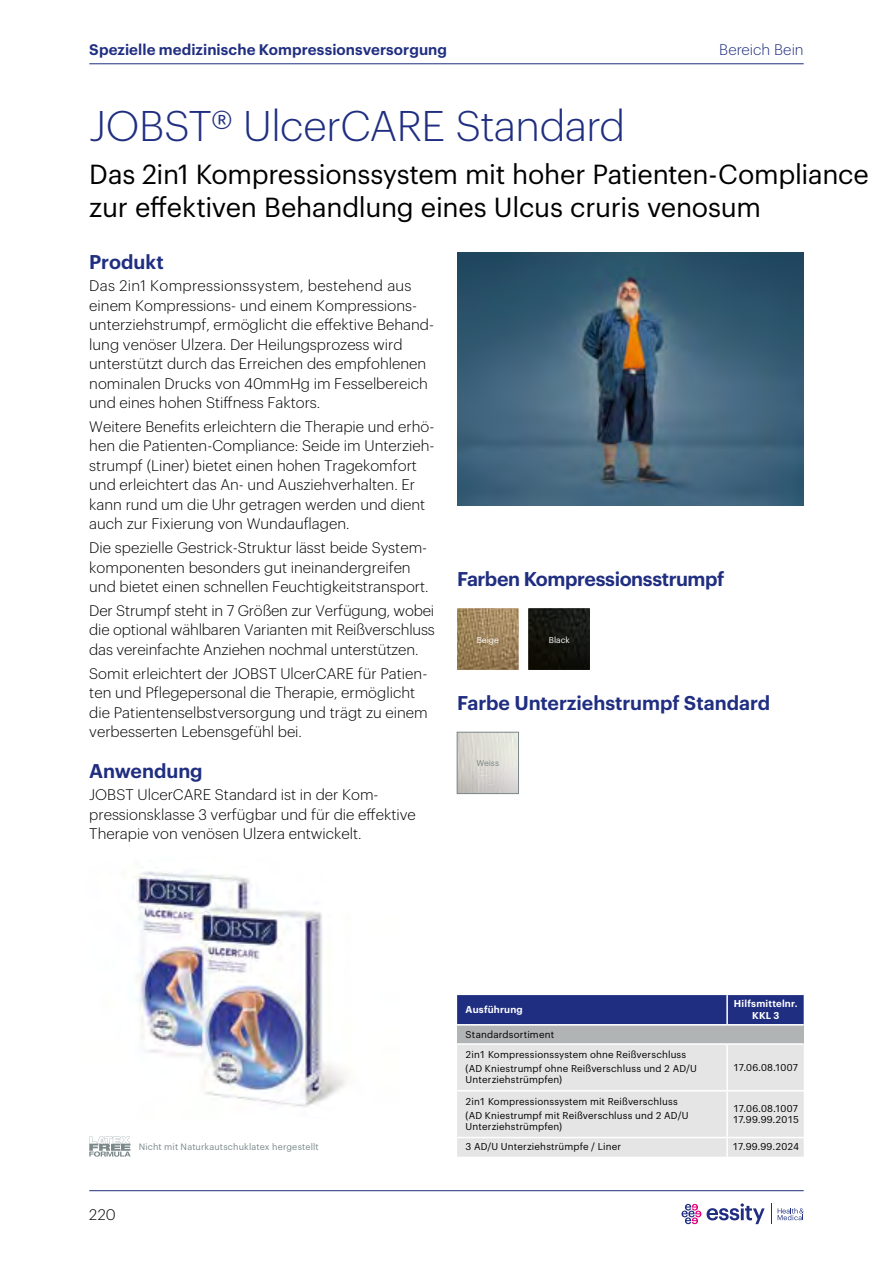
<style>
.page{position:relative;width:893px;height:1263px;background:#fff}
.page>*{position:absolute;margin:0;border:0;box-sizing:border-box;transform-origin:0 0}
.t1{font:300 42px "Graphik";letter-spacing:-.01em;color:#202e81}
.Product___Subheadline{font:27px/33px "Graphik";letter-spacing:-.01em;color:#000}
.Product___Subline_1{font:600 19.5px "Graphik";letter-spacing:-.01em;color:#202e81}
.Product___Copy{font:300 15px/19.5px "Graphik";color:#000}
.Header___LeftPage{font:600 15px "Graphik";letter-spacing:.005em;color:#202e81}
.Header___LeftPage-2{font:300 15px "Graphik";letter-spacing:.005em;color:#202e81}
.Table___Copy_Left{font:9.75px/11.2px "Graphik";letter-spacing:.015em;color:#000}
.Table___Copy_Center___mother{font:9.75px/11.2px "Graphik";letter-spacing:.01em;color:#000}
.Table___Head_Center{font:600 9.75px "Graphik";letter-spacing:.02em;color:#fff}
.Table___Head_Left{font:600 9.75px "Graphik";letter-spacing:.02em;color:#fff}
.Footer___Latex_Info{font:9px "Graphik";letter-spacing:.015em;color:#7b888a}
._7pt_-_Footnotes{font:8.4px "Graphik";color:#fff}
._7pt_-_Footnotes-2{font:8.4px "Graphik";color:#7b888a}
</style>
<div class="page">
<img style="left:457px;top:253px;width:347px;height:252px">
<img style="left:457px;top:608px;width:61px;height:62px">
<img style="left:459px;top:734px;width:58px;height:58px">
<div style="left:457px;top:732px;width:62px;height:62px;border:1px solid #7b888a"></div>
<img style="left:528px;top:608px;width:62px;height:62px">
<hr style="left:89px;top:63px;width:715px;height:1px;background:#202e81">
<hr style="left:89px;top:1190px;width:715px;height:1px;background:#202e81">
<svg style="left:681px;top:1204px;width:20px;height:20px"></svg>
<svg style="left:707px;top:1203px;width:58px;height:21px"></svg>
<svg style="left:771px;top:1203px;width:1px;height:21px"></svg>
<svg style="left:778px;top:1208px;width:26px;height:12px"></svg>
<div style="left:457px;top:995px;width:347px;height:29px;background:#202e81"></div>
<div style="left:457px;top:1025px;width:347px;height:19px;background:#b0b4b4"></div>
<hr style="left:726px;top:995px;width:2px;height:29px;background:#fff">
<hr style="left:457px;top:1043px;width:270px;height:2px;background:#fff">
<hr style="left:727px;top:1043px;width:77px;height:2px;background:#fff">
<div style="left:457px;top:1045px;width:347px;height:112px;background:#e4e5e4"></div>
<img style="left:133px;top:871px;width:213px;height:236px">
<svg style="left:89px;top:1137px;width:42px;height:20px"></svg>
<p class="Header___LeftPage" style="left:89px;top:38px;width:359px">Spezielle medizinische Kompressionsversorgung</p>
<p class="Header___LeftPage-2" style="left:719px;top:38px;width:86px">Bereich Bein</p>
<h1 class="t1" style="left:89px;top:95px;width:537px">JOBST® UlcerCARE Standard</h1>
<p class="Product___Subheadline" style="left:89px;top:156px;width:781px">Das 2in1 Kompressionssystem mit hoher Patienten-Compliance zur effektiven Behandlung eines Ulcus cruris venosum</p>
<p class="Product___Subline_1" style="left:89px;top:247px;width:76px">Produkt</p>
<p class="Product___Copy" style="left:89px;top:275px;width:346px">Das 2in1 Kompressionssystem, bestehend aus einem Kompressions- und einem Kompressions&shy;unterziehstrumpf, ermöglicht die effektive Behand&shy;lung venöser Ulzera. Der Heilungsprozess wird unterstützt durch das Erreichen des empfohlenen nominalen Drucks von 40mmHg im Fesselbereich und eines hohen Stiffness Faktors.</p>
<p class="Product___Copy" style="left:89px;top:415px;width:347px">Weitere Benefits erleichtern die Therapie und erhö&shy;hen die Patienten-Compliance: Seide im Unterzieh&shy;strumpf (Liner) bietet einen hohen Tragekomfort und erleichtert das An- und Ausziehverhalten. Er kann rund um die Uhr getragen werden und dient auch zur Fixierung von Wundauflagen.</p>
<p class="Product___Copy" style="left:89px;top:537px;width:341px">Die spezielle Gestrick-Struktur lässt beide System&shy;komponenten besonders gut ineinandergreifen und bietet einen schnellen Feuchtigkeitstransport.</p>
<p class="Product___Copy" style="left:89px;top:599px;width:347px;text-align:justify">Der Strumpf steht in 7 Größen zur Verfügung, wobei die optional wählbaren Varianten mit Reißverschluss das vereinfachte Anziehen nochmal unterstützen.</p>
<p class="Product___Copy" style="left:89px;top:662px;width:340px">Somit erleichtert der JOBST UlcerCARE für Patien&shy;ten und Pflegepersonal die Therapie, ermöglicht die Patientenselbstversorgung und trägt zu einem verbesserten Lebensgefühl bei.</p>
<p class="Product___Subline_1" style="left:89px;top:756px;width:115px">Anwendung</p>
<p class="Product___Copy" style="left:89px;top:784px;width:328px">JOBST UlcerCARE Standard ist in der Kom&shy;pressionsklasse 3 verfügbar und für die effektive<br>Therapie von venösen Ulzera entwickelt.</p>
<p class="Product___Subline_1" style="left:457px;top:564px;width:269px">Farben Kompressionsstrumpf</p>
<p class="_7pt_-_Footnotes" style="left:549px;top:633px;width:23px">Black</p>
<p class="_7pt_-_Footnotes" style="left:477px;top:633px;width:24px">Beige</p>
<p class="Product___Subline_1" style="left:457px;top:688px;width:315px">Farbe Unterziehstrumpf Standard</p>
<p class="_7pt_-_Footnotes-2" style="left:477px;top:757px;width:24px">Weiss</p>
<p class="Product___Copy" style="left:89px;top:1204px;width:28px">220</p>
<p class="Footer___Latex_Info" style="left:139px;top:1140px;width:182px">Nicht mit Naturkautschuklatex hergestellt</p>
<p class="Table___Head_Left" style="left:466px;top:1002px;width:59px">Ausführung</p>
<p class="Table___Head_Center" style="left:734px;top:995px;width:65px">Hilfsmittelnr.</p>
<p class="Table___Head_Center" style="left:752px;top:1008px;width:29px">KKL 3</p>
<p class="Table___Copy_Left" style="left:466px;top:1028px;width:90px">Standardsortiment</p>
<p class="Table___Copy_Left" style="left:466px;top:1048px;width:222px">2in1 Kompressionssystem ohne Reißverschluss</p>
<p class="Table___Copy_Left" style="left:466px;top:1062px;width:233px">(AD Kniestrumpf ohne Reißverschluss und 2 AD/U<br>Unterziehstrümpfen)</p>
<p class="Table___Copy_Center___mother" style="left:733px;top:1061px;width:67px">17.06.08.1007</p>
<p class="Table___Copy_Left" style="left:466px;top:1095px;width:214px">2in1 Kompressionssystem mit Reißverschluss</p>
<p class="Table___Copy_Left" style="left:466px;top:1108px;width:224px">(AD Kniestrumpf mit Reißverschluss und 2 AD/U<br>Unterziehstrümpfen)</p>
<p class="Table___Copy_Center___mother" style="left:733px;top:1102px;width:68px">17.06.08.1007<br>17.99.99.2015</p>
<p class="Table___Copy_Left" style="left:466px;top:1140px;width:157px">3 AD/U Unterziehstrümpfe / Liner</p>
<p class="Table___Copy_Center___mother" style="left:732px;top:1140px;width:68px">17.99.99.2024</p>
</div>
